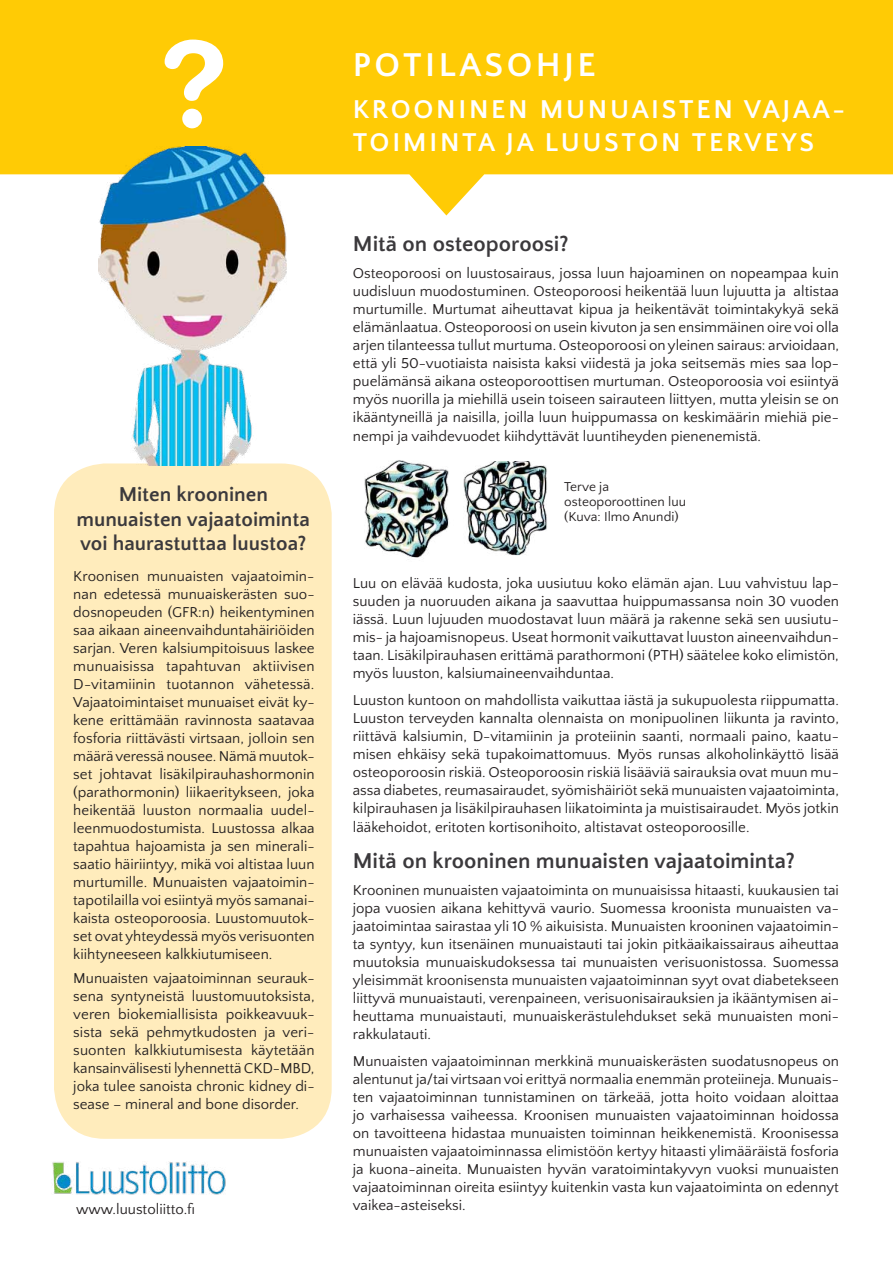
<style>
.page{position:relative;width:893px;height:1263px;background:#fff}
.page>*{position:absolute;margin:0;border:0;box-sizing:border-box;transform-origin:0 0}
.t1{font:700 34.5px "Quattrocento Sans";letter-spacing:.1em;color:#fff}
.t2{font:700 27px/33.5px "Quattrocento Sans";letter-spacing:.1em;color:#fff}
.t3{font:700 22.5px "Quattrocento Sans";color:#3b393c}
.t4{font:700 21px/24px "Quattrocento Sans";color:#3b393c;text-align:center}
.t5{font:15px/18px "Quattrocento Sans";color:#231f20;text-align:justify}
.t6{font:13.5px/15px "Quattrocento Sans";color:#231f20}
</style>
<div class="page">
<svg style="left:0;top:0;width:893px;height:215px;fill:#ffcb05"></svg>
<img style="left:52px;top:1162px;width:174px;height:32px">
<img style="left:463px;top:461px;width:84px;height:95px">
<img style="left:364px;top:460px;width:85px;height:100px">
<div style="left:54px;top:463px;width:278px;height:676px;background:#ffecbc;border-radius:51px"></div>
<svg style="left:165px;top:40px;width:58px;height:88px"></svg>
<img style="left:98px;top:146px;width:188px;height:320px">
<h3 class="t4" style="left:77px;top:483px;width:235px">Miten krooninen munuaisten vajaatoiminta voi haurastuttaa luustoa?</h3>
<p class="t5" style="left:73px;top:567px;width:243px">Kroonisen munuaisten vajaatoimin&shy;nan edetessä munuaiskerästen suo&shy;dosnopeuden (GFR:n) heikentyminen saa aikaan aineenvaihduntahäiriöiden sarjan. Veren kalsiumpitoisuus laskee munuaisissa tapahtuvan aktiivisen D-vitamiinin tuotannon vähetessä.<br>Vajaatoimintaiset munuaiset eivät ky&shy;kene erittämään ravinnosta saatavaa fosforia riittävästi virtsaan, jolloin sen määrä veressä nousee. Nämä muutok&shy;set johtavat lisäkilpirauhashormonin (parathormonin) liikaeritykseen, joka heikentää luuston normaalia uudel&shy;leenmuodostumista. Luustossa alkaa tapahtua hajoamista ja sen minerali&shy;saatio häiriintyy, mikä voi altistaa luun murtumille. Munuaisten vajaatoimin&shy;tapotilailla voi esiintyä myös samanai&shy;kaista osteoporoosia. Luustomuutok&shy;set ovat yhteydessä myös verisuonten kiihtyneeseen kalkkiutumiseen.</p>
<p class="t5" style="left:73px;top:969px;width:243px">Munuaisten vajaatoiminnan seurauk&shy;sena syntyneistä luustomuutoksista, veren biokemiallisista poikkeavuuk&shy;sista sekä pehmytkudosten ja veri&shy;suonten kalkkiutumisesta käytetään kansainvälisesti lyhennettä CKD-MBD, joka tulee sanoista chronic kidney di&shy;sease – mineral and bone disorder.</p>
<p class="t5" style="left:76px;top:1201px;width:121px">www.luustoliitto.fi</p>
<h1 class="t1" style="left:353px;top:46px;width:245px">POTILASOHJE</h1>
<h2 class="t2" style="left:353px;top:93px;width:494px">KROONINEN MUNUAISTEN VAJAA-<br>TOIMINTA JA LUUSTON TERVEYS</h2>
<h3 class="t3" style="left:353px;top:232px;width:217px">Mitä on osteoporoosi?</h3>
<p class="t5" style="left:353px;top:265px;width:488px">Osteoporoosi on luustosairaus, jossa luun hajoaminen on nopeampaa kuin uudisluun muodostuminen. Osteoporoosi heikentää luun lujuutta ja altistaa murtumille. Murtumat aiheuttavat kipua ja heikentävät toimintakykyä sekä elämänlaatua. Osteoporoosi on usein kivuton ja sen ensimmäinen oire voi olla arjen tilanteessa tullut murtuma. Osteoporoosi on yleinen sairaus: arvioidaan, että yli 50-vuotiaista naisista kaksi viidestä ja joka seitsemäs mies saa lop&shy;puelämänsä aikana osteoporoottisen murtuman. Osteoporoosia voi esiintyä myös nuorilla ja miehillä usein toiseen sairauteen liittyen, mutta yleisin se on ikääntyneillä ja naisilla, joilla luun huippumassa on keskimäärin miehiä pie&shy;nempi ja vaihdevuodet kiihdyttävät luuntiheyden pienenemistä.</p>
<p class="t6" style="left:564px;top:480px;width:123px">Terve ja osteoporoottinen luu (Kuva: Ilmo Anundi)</p>
<p class="t5" style="left:353px;top:574px;width:488px;text-align:left">Luu on elävää kudosta, joka uusiutuu koko elämän ajan. Luu vahvistuu lap&shy;suuden ja nuoruuden aikana ja saavuttaa huippumassansa noin 30 vuoden iässä. Luun lujuuden muodostavat luun määrä ja rakenne sekä sen uusiutu&shy;mis- ja hajoamisnopeus. Useat hormonit vaikuttavat luuston aineenvaihdun&shy;taan. Lisäkilpirauhasen erittämä parathormoni (PTH) säätelee koko elimistön, myös luuston, kalsiumaineenvaihduntaa.</p>
<p class="t5" style="left:353px;top:691px;width:488px">Luuston kuntoon on mahdollista vaikuttaa iästä ja sukupuolesta riippumatta.<br>Luuston terveyden kannalta olennaista on monipuolinen liikunta ja ravinto, riittävä kalsiumin, D-vitamiinin ja proteiinin saanti, normaali paino, kaatu&shy;misen ehkäisy sekä tupakoimattomuus. Myös runsas alkoholinkäyttö lisää osteoporoosin riskiä. Osteoporoosin riskiä lisääviä sairauksia ovat muun mu&shy;assa diabetes, reumasairaudet, syömishäiriöt sekä munuaisten vajaatoiminta, kilpirauhasen ja lisäkilpirauhasen liikatoiminta ja muistisairaudet. Myös jotkin lääkehoidot, eritoten kortisonihoito, altistavat osteoporoosille.</p>
<h3 class="t3" style="left:353px;top:849px;width:444px">Mitä on krooninen munuaisten vajaatoiminta?</h3>
<p class="t5" style="left:353px;top:882px;width:488px">Krooninen munuaisten vajaatoiminta on munuaisissa hitaasti, kuukausien tai jopa vuosien aikana kehittyvä vaurio. Suomessa kroonista munuaisten va&shy;jaatoimintaa sairastaa yli 10 % aikuisista. Munuaisten krooninen vajaatoimin&shy;ta syntyy, kun itsenäinen munuaistauti tai jokin pitkäaikaissairaus aiheuttaa muutoksia munuaiskudoksessa tai munuaisten verisuonistossa. Suomessa yleisimmät kroonisensta munuaisten vajaatoiminnan syyt ovat diabetekseen liittyvä munuaistauti, verenpaineen, verisuonisairauksien ja ikääntymisen ai&shy;heuttama munuaistauti, munuaiskerästulehdukset sekä munuaisten moni&shy;rakkulatauti.</p>
<p class="t5" style="left:353px;top:1053px;width:488px;text-align:left">Munuaisten vajaatoiminnan merkkinä munuaiskerästen suodatusnopeus on alentunut ja/tai virtsaan voi erittyä normaalia enemmän proteiineja. Munuais&shy;ten vajaatoiminnan tunnistaminen on tärkeää, jotta hoito voidaan aloittaa jo varhaisessa vaiheessa. Kroonisen munuaisten vajaatoiminnan hoidossa on tavoitteena hidastaa munuaisten toiminnan heikkenemistä. Kroonisessa munuaisten vajaatoiminnassa elimistöön kertyy hitaasti ylimääräistä fosforia ja kuona-aineita. Munuaisten hyvän varatoimintakyvyn vuoksi munuaisten vajaatoiminnan oireita esiintyy kuitenkin vasta kun vajaatoiminta on edennyt vaikea-asteiseksi.</p>
</div>
